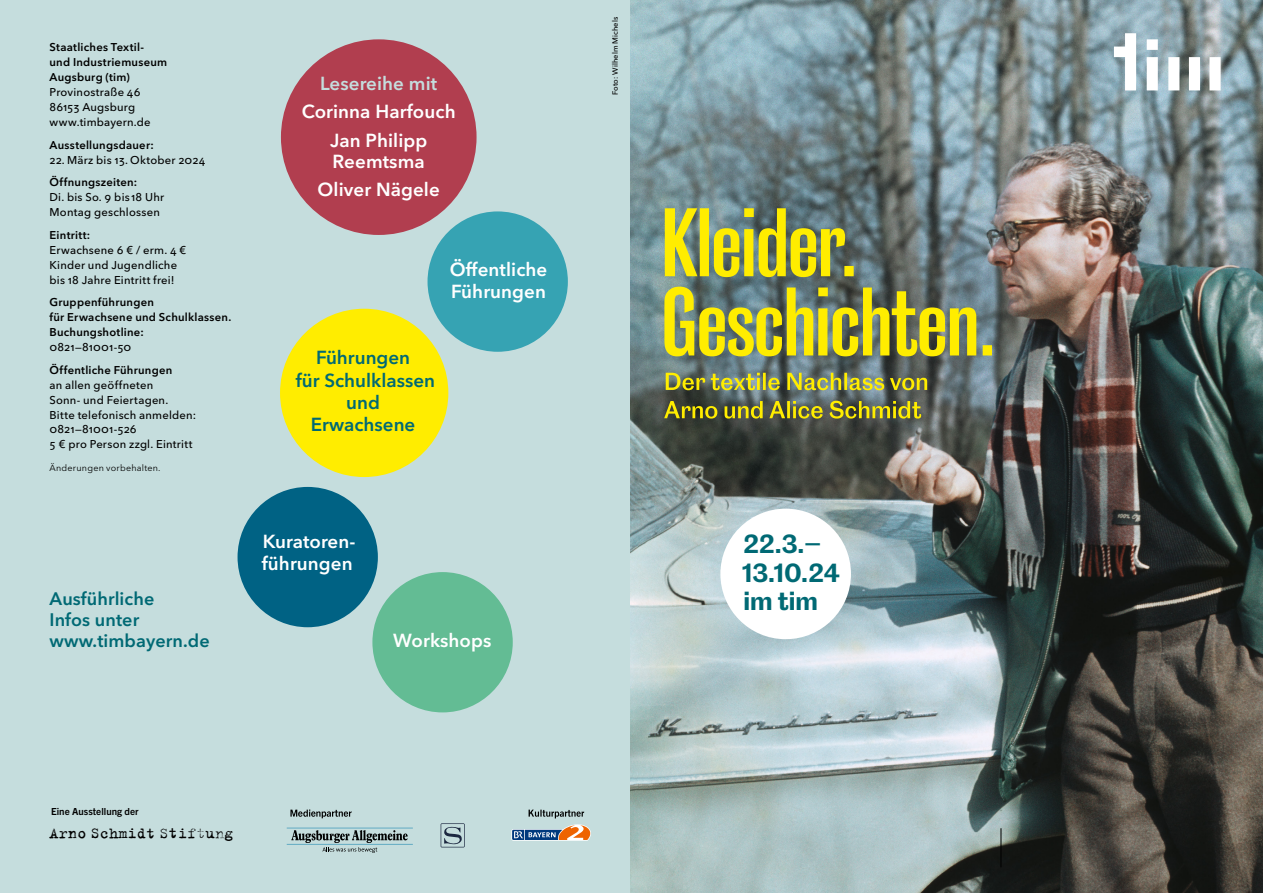
<style>
.page{position:relative;width:1263px;height:893px;background:#fff}
.page>*{position:absolute;margin:0;border:0;box-sizing:border-box;transform-origin:0 0}
.t1{font:600 24.15px/28.3px "Caslon Doric";color:#006974}
.t2{font:600 18.75px/28.5px "Avenir Next LT Pro";letter-spacing:.005em;color:#fff;text-align:center}
.t3{font:600 18.75px/22.2px "Avenir Next LT Pro";color:#006974;text-align:center}
.t4{font:600 18.75px "Avenir Next LT Pro";letter-spacing:.005em;color:#c5dddd}
.t5{font:600 18px/21px "Avenir Next LT Pro";letter-spacing:.005em;color:#006974}
.t6{font:16.8px "Trixie";color:#000}
.t7{font:500 11.25px/15px "Avenir Next LT Pro";letter-spacing:.02em;color:#000}
.t8{font:600 11.25px/15px "Avenir Next LT Pro";letter-spacing:.02em;color:#000}
.t9{font:700 9.75px "Trade Gothic Next LT Pro";letter-spacing:.005em;color:#000}
.t10{font:9px "Avenir Next LT Pro";letter-spacing:.025em;color:#000}
.t11{font:500 7.5px "Avenir Next LT Pro";letter-spacing:.01em;color:#000}
.s1{font-family:"Trixie Text"}
.s2{font-weight:300}
</style>
<div class="page">
<div style="left:0;top:0;width:631px;height:893px;background:#c5dddd"></div>
<img style="left:631px;top:0;width:632px;height:893px">
<hr style="left:1001px;top:828px;width:1px;height:39px;background:#000">
<div style="left:1147px;top:57px;width:11px;height:33px;background:#fff"></div>
<div style="left:1168px;top:57px;width:11px;height:33px;background:#fff"></div>
<div style="left:1189px;top:57px;width:11px;height:33px;background:#fff"></div>
<div style="left:1209px;top:57px;width:11px;height:33px;background:#fff"></div>
<div style="left:1147px;top:39px;width:11px;height:11px;background:#fff"></div>
<svg style="left:1114px;top:33px;width:22px;height:57px"></svg>
<div style="left:720px;top:509px;width:131px;height:130px;background:#fff;border-radius:50%"></div>
<svg style="left:664px;top:287px;width:328px;height:69px;background:#a4a640"></svg>
<svg style="left:665px;top:208px;width:189px;height:69px;background:#aaad3f"></svg>
<svg style="left:664px;top:401px;width:257px;height:18px;background:#817f31"></svg>
<img style="left:666px;top:373px;width:261px;height:17px">
<div style="left:280px;top:309px;width:168px;height:168px;background:#ffed00;border-radius:50%"></div>
<div style="left:281px;top:39px;width:195px;height:196px;background:#b13e4f;border-radius:50%"></div>
<div style="left:427px;top:211px;width:141px;height:141px;background:#36a3b3;border-radius:50%"></div>
<div style="left:372px;top:572px;width:141px;height:140px;background:#63bc94;border-radius:50%"></div>
<div style="left:238px;top:487px;width:140px;height:140px;background:#006284;border-radius:50%"></div>
<svg style="left:511px;top:824px;width:80px;height:17px"></svg>
<svg style="left:529px;top:810px;width:55px;height:8px"></svg>
<hr style="left:287px;top:844px;width:126px;height:1px;background:#0078a9">
<hr style="left:287px;top:828px;width:126px;height:1px;background:#0078a9">
<svg style="left:291px;top:830px;width:117px;height:23px"></svg>
<svg style="left:290px;top:809px;width:62px;height:9px"></svg>
<svg style="left:441px;top:823px;width:24px;height:24px"></svg>
<p class="t8" style="left:50px;top:40px;width:119px">Staatliches Textil&shy;und Industriemuseum<br>Augsburg (tim)</p>
<p class="t7" style="left:50px;top:85px;width:103px">Provinostraße 46<br>86153 Augsburg www.timbayern.de</p>
<p class="t8" style="left:50px;top:137px;width:106px">Ausstellungsdauer:</p>
<p class="t7" style="left:50px;top:152px;width:157px">22. März bis 13. Oktober 2024</p>
<p class="t8" style="left:50px;top:175px;width:89px">Öffnungszeiten:</p>
<p class="t7" style="left:50px;top:190px;width:116px">Di. bis So. 9 bis18 Uhr<br>Montag geschlossen</p>
<p class="t8" style="left:50px;top:227px;width:42px">Eintritt:</p>
<p class="t7" style="left:50px;top:242px;width:138px">Erwachsene 6 € / erm. 4 €<br>Kinder und Jugendliche bis 18 Jahre Eintritt frei!</p>
<p class="t8" style="left:50px;top:295px;width:183px">Gruppenführungen<br>für Erwachsene und Schulklassen.<br>Buchungshotline:</p>
<p class="t7" style="left:50px;top:340px;width:83px">0821—81001-50</p>
<p class="t8" style="left:50px;top:362px;width:124px">Öffentliche Führungen</p>
<p class="t7" style="left:50px;top:377px;width:148px">an allen geöffneten<br>Sonn- und Feiertagen.<br>Bitte telefonisch anmelden:<br>0821—81001-526<br>5 € pro Person zzgl. Eintritt</p>
<p class="t10" style="left:50px;top:463px;width:113px">Änderungen vorbehalten.</p>
<h3 class="t5" style="left:50px;top:588px;width:162px">Ausführliche<br>Infos unter www.timbayern.de</h3>
<h2 class="t4" style="left:320px;top:72px;width:118px">Lesereihe mit</h2>
<h2 class="t2" style="left:302px;top:97px;width:155px">Corinna Harfouch<br>Jan Philipp</h2>
<h2 class="t2" style="left:317px;top:147px;width:124px">Reemtsma<br>Oliver Nägele</h2>
<h2 class="t2" style="left:450px;top:258px;width:99px;line-height:21.8px;text-align:left">Öffentliche<br>Führungen</h2>
<h2 class="t3" style="left:296px;top:346px;width:141px">Führungen<br>für Schulklassen und<br>Erwachsene</h2>
<h2 class="t2" style="left:262px;top:531px;width:94px;line-height:21.8px;text-align:left">Kuratoren&shy;führungen</h2>
<h2 class="t2" style="left:393px;top:626px;width:100px">Workshops</h2>
<p class="t9" style="left:51px;top:805px;width:89px">Eine Ausstellung der</p>
<h3 class="t6" style="left:49px;top:822px;width:186px">Arno Schmid<span class="s1">t S</span>t<span class="s1">i</span>f<span class="s2">t</span>u<span class="s2">n</span>g</h3>
<p class="t11" style="left:611px;top:95px;width:79px;rotate:-90deg">Foto: Wilhelm Michels</p>
<h1 class="t1" style="left:742px;top:528px;width:99px">22.3.—<br>13.10.24 im tim</h1>
</div>
